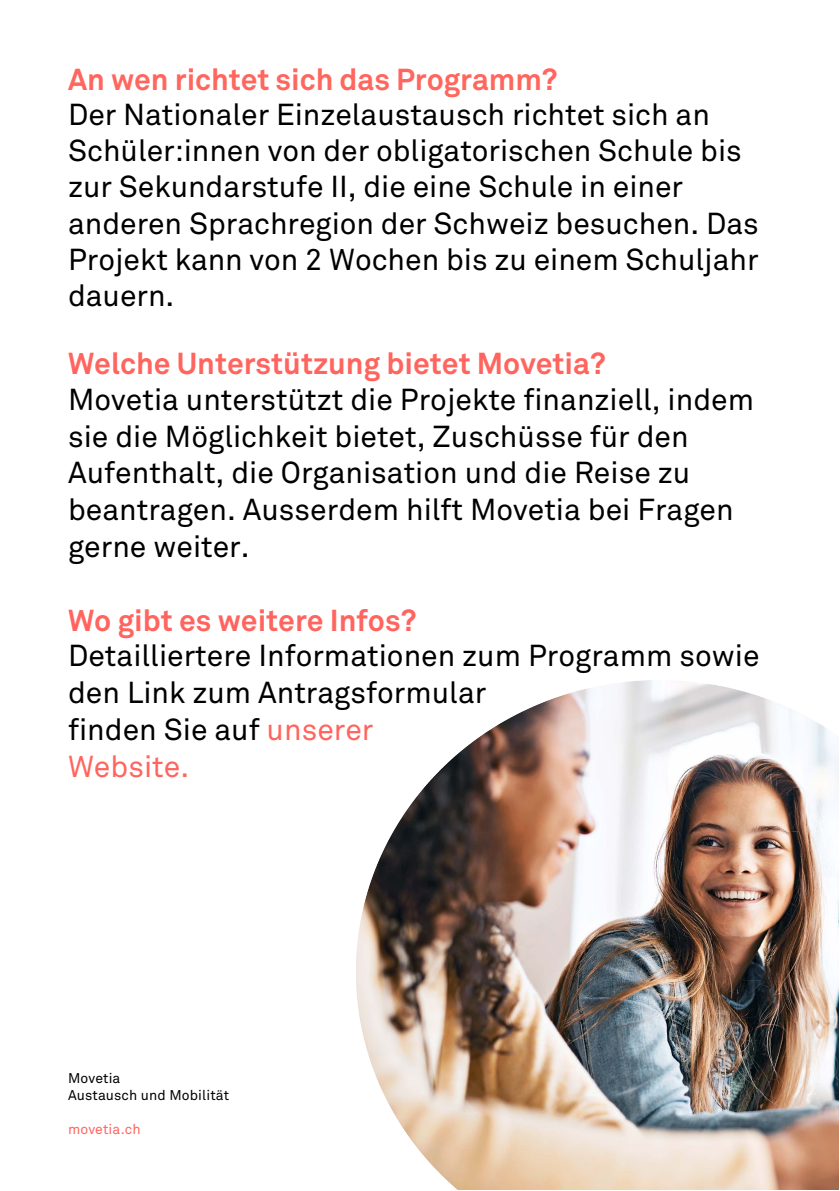
<style>
.page{position:relative;width:840px;height:1191px;background:#fff}
.page>*{position:absolute;margin:0;border:0;box-sizing:border-box;transform-origin:0 0}
.t1{font:30px/37px "Akkurat Pro";color:#000}
.t2{font:700 30px "Akkurat Pro";color:#ff655e}
.t3{font:700 30px "Akkurat Pro";color:#ff665e}
.t4{font:14px/17px "Akkurat Pro";letter-spacing:.01em;color:#000}
.t5{font:14px "Akkurat Pro";letter-spacing:.005em;color:#ff665e}
.s1{color:#ff655e}
</style>
<div class="page">
<img style="left:356px;top:680px;width:482px;height:509px">
<p class="t3" style="left:68px;top:61px;width:491px">An wen richtet sich das Programm?</p>
<p class="t1" style="left:68px;top:96px;width:691px;line-height:36.4px">Der Nationaler Einzelaustausch richtet sich an Schüler:innen von der obligatorischen Schule bis zur Sekundarstufe II, die eine Schule in einer anderen Sprachregion der Schweiz besuchen. Das Projekt kann von 2 Wochen bis zu einem Schuljahr dauern.</p>
<p class="t2" style="left:68px;top:345px;width:539px">Welche Unterstützung bietet Movetia?</p>
<p class="t1" style="left:68px;top:381px;width:687px">Movetia unterstützt die Projekte finanziell, indem sie die Möglichkeit bietet, Zuschüsse für den Aufenthalt, die Organisation und die Reise zu beantragen. Ausserdem hilft Movetia bei Fragen gerne weiter.</p>
<p class="t2" style="left:68px;top:601px;width:349px">Wo gibt es weitere Infos?</p>
<p class="t1" style="left:68px;top:637px;width:692px">Detailliertere Informationen zum Programm sowie den Link zum Antragsformular<br>finden Sie auf <span class="s1">unserer<br>Website.</span></p>
<p class="t4" style="left:68px;top:1069px;width:162px">Movetia<br>Austausch und Mobilität</p>
<p class="t5" style="left:68px;top:1121px;width:74px">movetia.ch</p>
</div>
